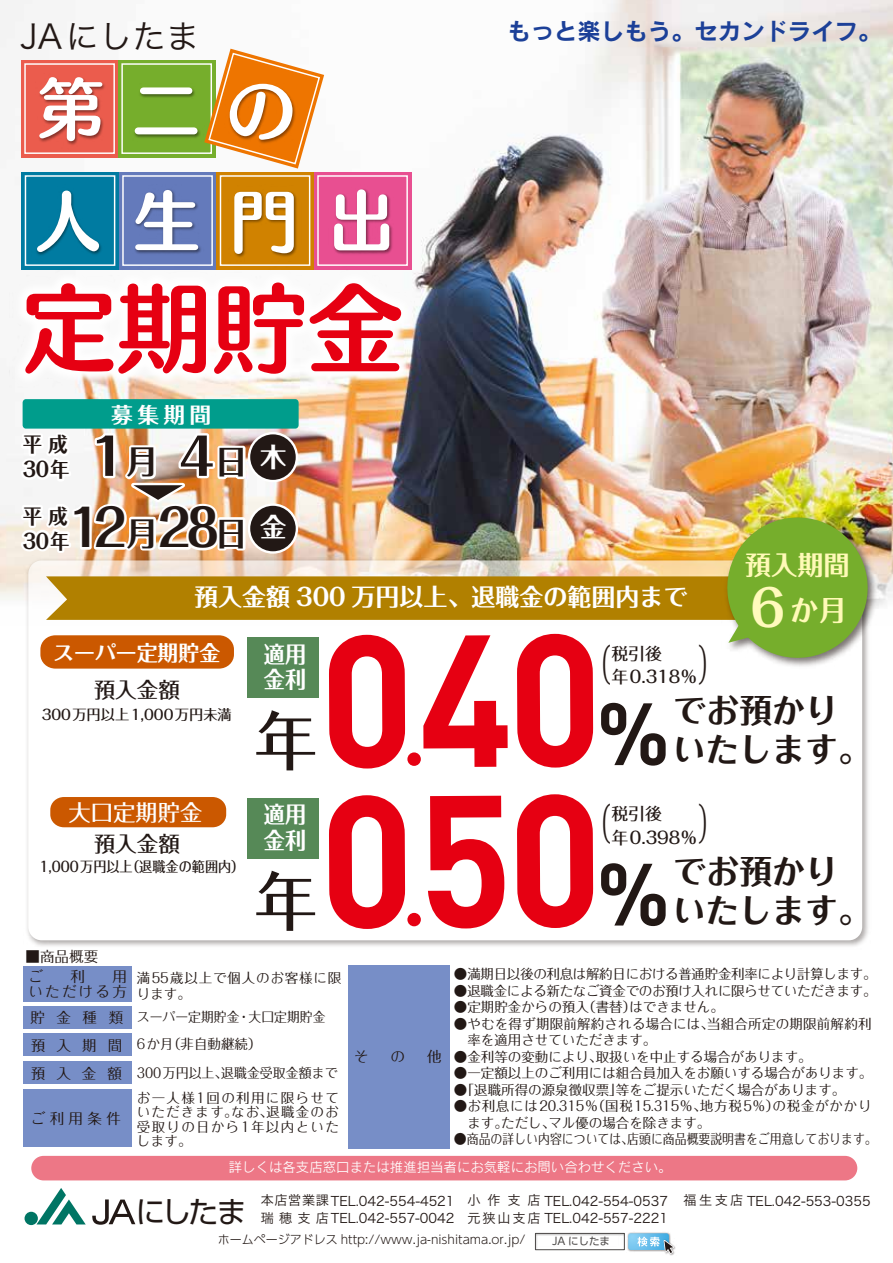
<style>
.page{position:relative;width:893px;height:1263px;background:#fff}
.page>*{position:absolute;margin:0;border:0;box-sizing:border-box;transform-origin:0 0}
.t1{font:184.65px "DIN Bold";letter-spacing:-.01em;color:#e60012;scale:.95 1}
.t2{font:95.4px "Humming Std B";color:#e60012}
.t3{font:67.2px/111.9px "Humming Std B";letter-spacing:.45em;color:#fff}
.t4{font:500 63.6px "Folk Pro";color:#221815}
.t5{font:700 50.7px "Folk Pro";color:#221815;scale:.91 1}
.t6{font:700 50.7px "Folk Pro";color:#221815}
.t7{font:42.9px "Folk Pro";color:#221815;scale:.51 1}
.t8{font:33.3px "Hira Kaku Pro W3";color:#221815}
.t9{font:700 33.15px/39px "Folk Pro";color:#221815}
.t10{font:29.7px "Shin Go Pro";color:#221815}
.t11{font:700 28.5px "Folk Pro";color:#fffab7}
.t12{font:700 26.4px "Folk Pro";color:#fff}
.t13{font:700 26.25px "Folk Pro";color:#fffab7}
.t14{font:700 24px "Folk Pro";color:#fff}
.t15{font:23.4px "Rodin Pro B";color:#1c4098}
.t16{font:700 22.8px/25px "Folk Pro";color:#fff;scale:.93 1}
.t17{font:500 22.35px "Folk Pro";color:#fff}
.t18{font:500 21.6px "Folk Pro";color:#221815}
.t19{font:700 21.45px "Folk Pro";color:#fff}
.t20{font:700 21.3px "Folk Pro";color:#fff}
.t21{font:700 20.4px/25px "Folk Pro";letter-spacing:.025em;color:#221815;scale:.95 1}
.t22{font:500 16.8px/23.1px "Folk Pro";color:#221815}
.t23{font:14.55px/15.5px "Folk Pro";letter-spacing:.3em;color:#221815;text-align:right}
.t24{font:500 14.25px "Folk Pro";color:#221815;scale:.92 1}
.t25{font:500 14.25px "Folk Pro";color:#221815}
.t26{font:13.5px/16.5px "Folk Pro";color:#221815}
.t27{font:13.5px "Folk Pro";letter-spacing:-.025em;color:#221815}
.t28{font:13.5px "Folk Pro";color:#221815;scale:.96 1}
.t29{font:13.5px/24.5px "Folk Pro";letter-spacing:.1em;color:#221815;scale:.96 1}
.t30{font:13.5px/16.4px "Folk Pro";letter-spacing:.06em;color:#221815}
.t31{font:13.5px "Folk Pro";color:#221815;scale:.95 1}
.t32{font:13.35px "Rodin Pro M";color:#fff}
.t33{font:13.05px/17.1px "Hira Kaku Pro W3";color:#221815}
.t34{font:300 12px "UD Shin Go Pro";color:#221815}
.t35{font:10.5px "UD Shin Go Pro";color:#4c4948}
.s1{font-size:33px}
.s2{font-size:49.8px;color:#fffabc}
.s3{font-size:86.7px;color:#221815}
.s4{font-size:14.55px}
</style>
<div class="page">
<img style="left:0;top:0;width:893px;height:605px">
<img style="left:27px;top:663px;width:841px;height:283px">
<div style="left:28px;top:560px;width:834px;height:380px;background:#fff;border-radius:13px"></div>
<div style="left:21px;top:60px;width:97px;height:97px;background:#eb5c4d"></div>
<div style="left:24px;top:63px;width:91px;height:91px;border:1px solid #fff"></div>
<div style="left:118px;top:60px;width:97px;height:97px;background:#76ae2c"></div>
<div style="left:121px;top:63px;width:91px;height:91px;border:1px solid #fff"></div>
<svg style="left:204px;top:49px;width:120px;height:120px"></svg>
<div style="left:21px;top:172px;width:98px;height:97px;background:#007ba1"></div>
<div style="left:25px;top:175px;width:90px;height:91px;border:1px solid #fff"></div>
<div style="left:119px;top:172px;width:97px;height:97px;background:#647abb"></div>
<div style="left:122px;top:175px;width:91px;height:91px;border:1px solid #fff"></div>
<div style="left:216px;top:172px;width:98px;height:97px;background:#d08200"></div>
<div style="left:220px;top:175px;width:90px;height:91px;border:1px solid #fff"></div>
<div style="left:314px;top:172px;width:97px;height:97px;background:#e84f91"></div>
<div style="left:317px;top:175px;width:91px;height:91px;border:1px solid #fff"></div>
<img style="left:35px;top:78px;width:75px;height:84px">
<img style="left:130px;top:73px;width:75px;height:89px">
<img style="left:225px;top:73px;width:75px;height:89px">
<img style="left:60px;top:190px;width:16px;height:25px">
<img style="left:139px;top:189px;width:59px;height:26px">
<img style="left:234px;top:191px;width:63px;height:24px">
<img style="left:335px;top:189px;width:55px;height:26px">
<img style="left:0;top:215px;width:469px;height:243px">
<div style="left:23px;top:966px;width:109px;height:35px;background:#778ec7"></div>
<div style="left:349px;top:966px;width:101px;height:183px;background:#778ec7"></div>
<div style="left:23px;top:1006px;width:109px;height:23px;background:#778ec7"></div>
<div style="left:23px;top:1033px;width:109px;height:22px;background:#778ec7"></div>
<div style="left:23px;top:1061px;width:109px;height:23px;background:#778ec7"></div>
<div style="left:23px;top:1090px;width:109px;height:57px;background:#778ec7"></div>
<div style="left:247px;top:638px;width:72px;height:60px;background:#568957"></div>
<div style="left:407px;top:752px;width:14px;height:14px;background:#e60012;border-radius:50%"></div>
<div style="left:247px;top:798px;width:72px;height:60px;background:#568957"></div>
<div style="left:407px;top:913px;width:14px;height:13px;background:#e60012;border-radius:50%"></div>
<div style="left:40px;top:635px;width:194px;height:34px;background:#cb5800;border-radius:15px"></div>
<div style="left:50px;top:797px;width:176px;height:30px;background:#cb5800;border-radius:13px"></div>
<img style="left:779px;top:511px;width:101px;height:159px">
<div style="left:25px;top:1212px;width:13px;height:13px;background:#007564;border-radius:50%"></div>
<svg style="left:36px;top:1188px;width:50px;height:36px"></svg>
<svg style="left:92px;top:1199px;width:43px;height:26px"></svg>
<div style="left:31px;top:1156px;width:826px;height:24px;background:#ed7786;border-radius:12px"></div>
<div style="left:23px;top:399px;width:276px;height:30px;background:#009d8c;border-radius:3px"></div>
<img style="left:1px;top:422px;width:872px;height:241px">
<div style="left:250px;top:506px;width:46px;height:45px;background:#221815;border-radius:50%"></div>
<div style="left:250px;top:434px;width:46px;height:46px;background:#221815;border-radius:50%"></div>
<div style="left:535px;top:1233px;width:90px;height:17px;border:1px solid #4c4948"></div>
<svg style="left:628px;top:1233px;width:48px;height:23px"></svg>
<h3 class="t8" style="left:21px;top:7px;width:180px">JAにしたま</h3>
<h3 class="t3" style="left:34px;top:52px;width:362px">第二の<br>人生門出</h3>
<h2 class="t2" style="left:21px;top:257px;width:383px">定期貯金</h2>
<h3 class="t19" style="left:111px;top:396px;width:102px">募集期間</h3>
<h3 class="t15" style="left:508px;top:16px;width:375px">もっと楽しもう。セカンドライフ。</h3>
<h3 class="t21" style="left:23px;top:429px;width:51px">平 成<br>30年</h3>
<h3 class="t6" style="left:90px;top:413px;width:198px">1<span class="s1">月</span> 4<span class="s1">日</span><sup>木</sup></h3>
<h3 class="t12" style="left:260px;top:505px;width:28px">金</h3>
<h3 class="t21" style="left:23px;top:501px;width:51px">平 成<br>30年</h3>
<h3 class="t5" style="left:69px;top:485px;width:198px">12<span class="s1">月</span>28<span class="s1">日</span></h3>
<h3 class="t14" style="left:194px;top:576px;width:495px">預入金額 300 万円以上、退職金の範囲内まで</h3>
<h3 class="t13" style="left:745px;top:542px;width:107px">預入期間</h3>
<h3 class="t11" style="left:751px;top:586px;width:98px"><span class="s2">6</span>か月</h3>
<h3 class="t20" style="left:53px;top:634px;width:168px">スーパー定期貯金</h3>
<h3 class="t18" style="left:94px;top:672px;width:88px">預入金額</h3>
<p class="t25" style="left:42px;top:702px;width:192px">300万円以上1,000万円未満</p>
<h3 class="t17" style="left:69px;top:793px;width:135px">大口定期貯金</h3>
<h3 class="t18" style="left:94px;top:825px;width:88px">預入金額</h3>
<p class="t24" style="left:40px;top:855px;width:224px">1,000万円以上（退職金の範囲内）</p>
<p class="t23" style="left:26px;top:947px;width:74px">■商品概要</p>
<h3 class="t16" style="left:264px;top:639px;width:47px">適用金利</h3>
<h3 class="t4" style="left:254px;top:687px;width:65px">年</h3>
<h1 class="t1" style="left:320px;top:580px;width:370px">040<span class="s3">%</span></h1>
<h3 class="t7" style="left:589px;top:629px;width:260px">（　　　　）</h3>
<p class="t22" style="left:611px;top:640px;width:87px">税引後年0.318％</p>
<h3 class="t9" style="left:673px;top:686px;width:200px">でお預かりいたします。</h3>
<h1 class="t1" style="left:320px;top:740px;width:370px">050<span class="s3">%</span></h1>
<h3 class="t16" style="left:264px;top:799px;width:47px">適用金利</h3>
<h3 class="t7" style="left:589px;top:788px;width:260px">（　　　　）</h3>
<p class="t22" style="left:611px;top:800px;width:87px">税引後年0.398％</p>
<h3 class="t9" style="left:673px;top:847px;width:200px">でお預かりいたします。</h3>
<h3 class="t4" style="left:254px;top:847px;width:65px">年</h3>
<p class="t23" style="left:28px;top:966px;width:16px">ご</p>
<p class="t23" style="left:70px;top:966px;width:16px">利</p>
<p class="t23" style="left:28px;top:966px;width:100px">用<br>いただける方</p>
<p class="t26" style="left:31px;top:1034px;width:232px"><span class="s4">預 入 期 間</span> 6か月（非自動継続）</p>
<p class="t30" style="left:137px;top:968px;width:206px">満55歳以上で個人のお客様に限ります。</p>
<p class="t31" style="left:137px;top:1005px;width:200px">スーパー定期貯金・大口定期貯金</p>
<p class="t23" style="left:30px;top:1008px;width:94px">貯金種類</p>
<p class="t23" style="left:31px;top:1064px;width:93px">預入金額</p>
<p class="t23" style="left:31px;top:1109px;width:92px">ご利用条件</p>
<p class="t29" style="left:137px;top:1059px;width:212px">300万円以上、退職金受取金額までお一人様1回の利用に限らせて</p>
<p class="t26" style="left:137px;top:1103px;width:203px;line-height:14.5px;text-align:justify">いただきます。なお、退職金のお受取りの日から1年以内といたします。</p>
<p class="t23" style="left:354px;top:1047px;width:16px">そ</p>
<p class="t23" style="left:391px;top:1047px;width:16px">の</p>
<p class="t23" style="left:427px;top:1047px;width:16px">他</p>
<p class="t27" style="left:454px;top:962px;width:424px">●満期日以後の利息は解約日における普通貯金利率により計算します。</p>
<p class="t27" style="left:454px;top:979px;width:424px">●退職金による新たなご資金でのお預け入れに限らせていただきます。</p>
<p class="t26" style="left:454px;top:997px;width:271px">●定期貯金からの預入（書替）はできません。</p>
<p class="t26" style="left:454px;top:1013px;width:419px">●やむを得ず期限前解約される場合には、当組合所定の期限前解約利　率を適用させていただきます。</p>
<p class="t26" style="left:454px;top:1046px;width:359px">●金利等の変動により、取扱いを中止する場合があります。</p>
<p class="t26" style="left:454px;top:1063px;width:420px">●一定額以上のご利用には組合員加入をお願いする場合があります。</p>
<p class="t26" style="left:454px;top:1079px;width:393px">●「退職所得の源泉徴収票」等をご提示いただく場合があります。</p>
<p class="t26" style="left:454px;top:1096px;width:419px">●お利息には20.315％（国税15.315％、地方税5％）の税金がかかり　ます。ただし、マル優の場合を除きます。</p>
<p class="t28" style="left:454px;top:1127px;width:442px">●商品の詳しい内容については、店頭に商品概要説明書をご用意しております。</p>
<p class="t32" style="left:229px;top:1158px;width:444px">詳しくは各支店窓口または推進担当者にお気軽にお問い合わせください。</p>
<h3 class="t10" style="left:136px;top:1187px;width:112px">にしたま</h3>
<p class="t33" style="left:261px;top:1191px;width:195px">本店営業課TEL.042-554-4521瑞穂支店TEL.042-557-0042</p>
<p class="t33" style="left:467px;top:1191px;width:202px">小作支店 TEL.042-554-0537元狭山支店 TEL.042-557-2221</p>
<p class="t33" style="left:684px;top:1191px;width:189px">福生支店 TEL.042-553-0355</p>
<p class="t34" style="left:218px;top:1230px;width:309px">ホームページアドレス http://www.ja-nishitama.or.jp/</p>
<p class="t35" style="left:552px;top:1233px;width:59px">JA にしたま</p>
</div>
